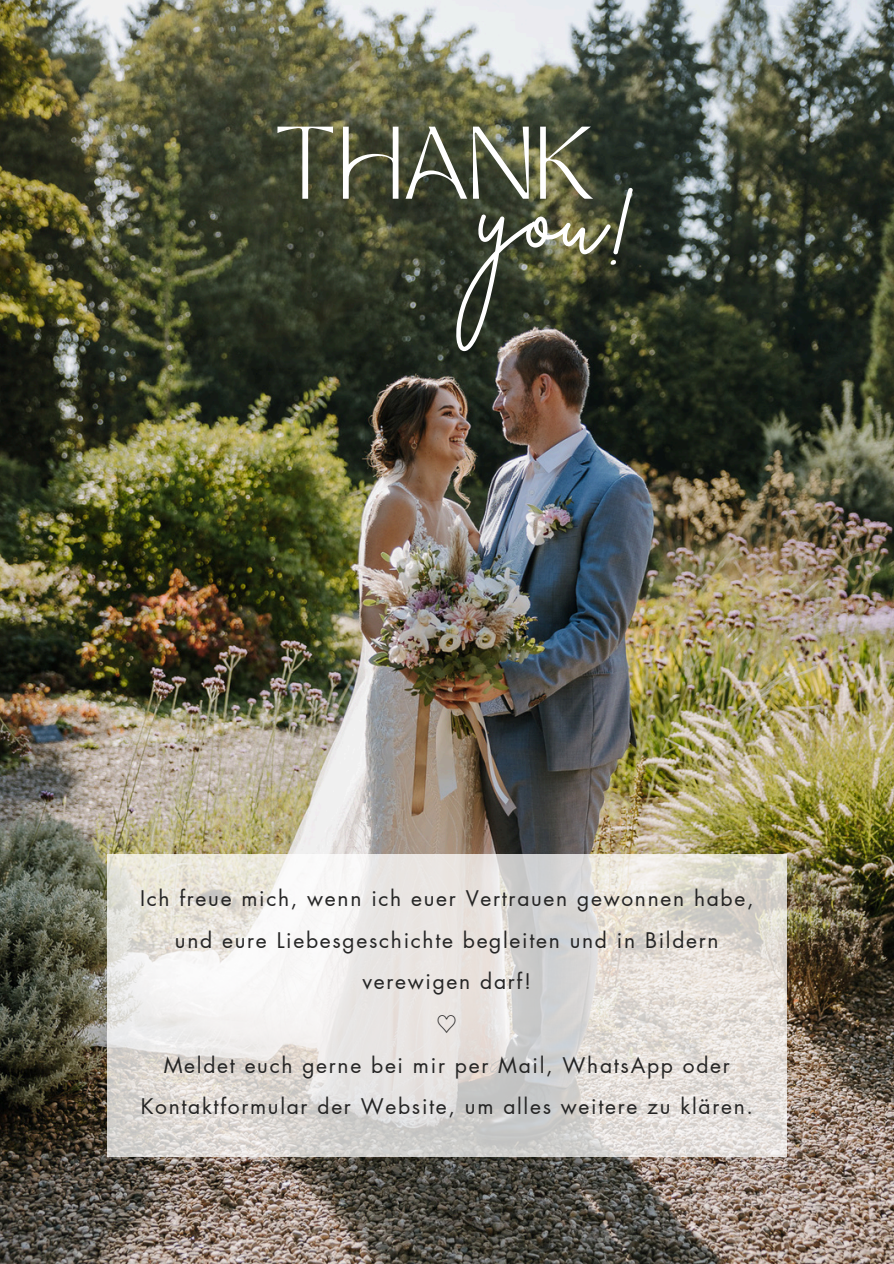
<style>
.page{position:relative;width:894px;height:1264px;background:#fff}
.page>*{position:absolute;margin:0;border:0;box-sizing:border-box;transform-origin:0 0}
.t1{font:114.15px "Brittany Signature";color:#fff}
.t2{font:72px "TAN MONCHERI Regular";color:#fff}
.t3{font:21px/41.7px "Futura LT Pro";letter-spacing:.08em;color:#252525;text-align:center}
.t4{font:21px "Noto Sans CJ Ksc";color:#252525}
</style>
<div class="page">
<img style="left:0;top:0;width:893px;height:1263px">
<svg style="left:107px;top:853px;width:679px;height:303px"></svg>
<p class="t2" style="left:273px;top:125px;width:323px">THANK</p>
<p class="t1" style="left:477px;top:141px;width:163px">you!</p>
<h2 class="t3" style="left:140px;top:878px;width:614px">Ich freue mich, wenn ich euer Vertrauen gewonnen habe, und eure Liebesgeschichte begleiten und in Bildern verewigen darf!</h2>
<p class="t4" style="left:436px;top:1007px;width:23px">♡</p>
<h1 class="t3" style="left:141px;top:1044px;width:613px">Meldet euch gerne bei mir per Mail, WhatsApp oder<br>Kontaktformular der Website, um alles weitere zu klären.</h1>
</div>
